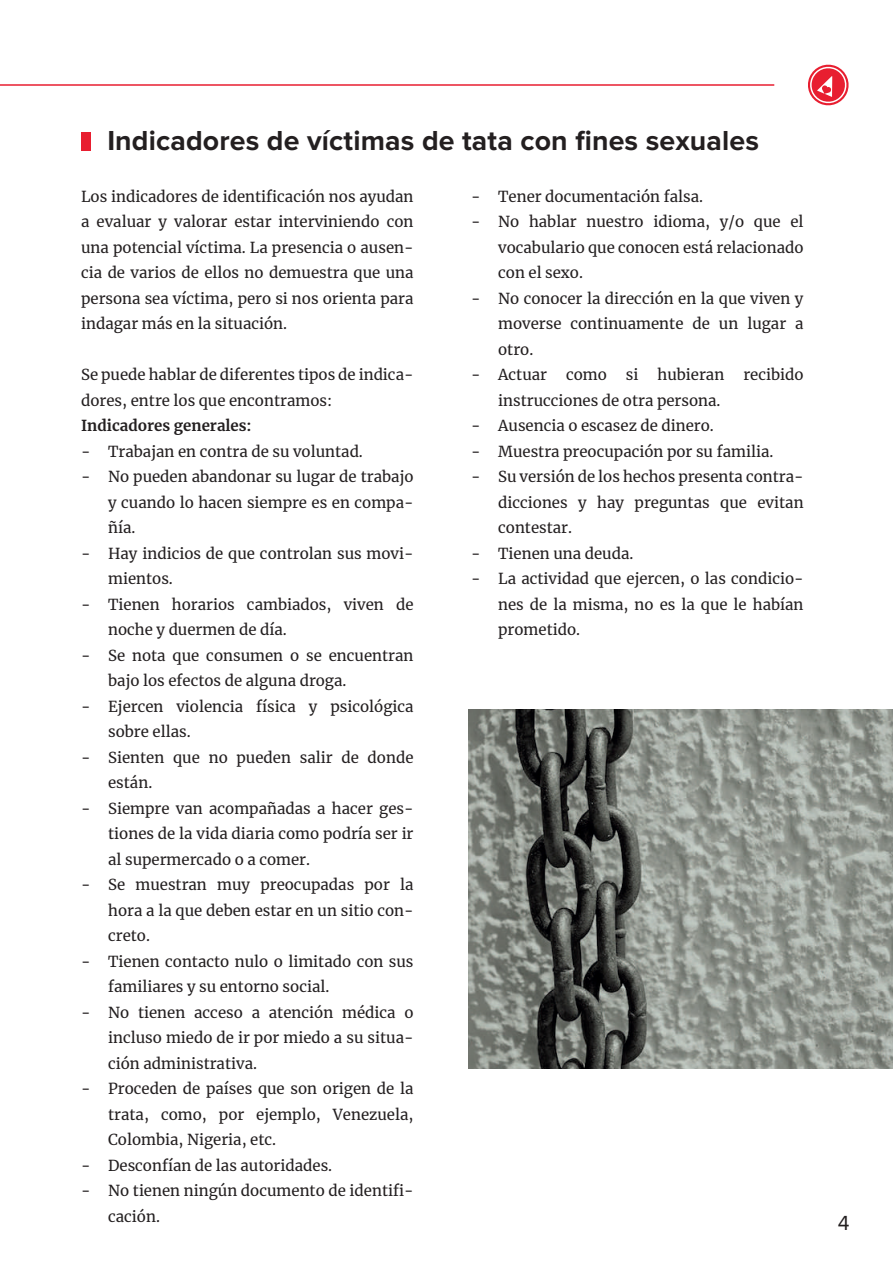
<style>
.page{position:relative;width:893px;height:1263px;background:#fff}
.page>*{position:absolute;margin:0;border:0;box-sizing:border-box;transform-origin:0 0}
.t1{font:700 28.5px "Proxima Nova";letter-spacing:.005em;color:#231f20}
.t2{font:21px "Proxima Nova";color:#231f20}
.t3{font:15px/25.5px "Merriweather";color:#231f20;text-align:justify}
.t4{font:700 15px "Merriweather";color:#231f20}
</style>
<div class="page">
<div style="left:81px;top:132px;width:9px;height:19px;background:#e81e30"></div>
<hr style="left:0;top:84px;width:774px;height:2px;background:#e81e30">
<svg style="left:808px;top:64px;width:41px;height:42px"></svg>
<img style="left:468px;top:709px;width:425px;height:359px">
<h1 class="t1" style="left:107px;top:124px;width:653px">Indicadores de víctimas de tata con fines sexuales</h1>
<p class="t3" style="left:81px;top:183px;width:334px">Los indicadores de identificación nos ayudan a evaluar y valorar estar interviniendo con una potencial víctima. La presencia o ausen&shy;cia de varios de ellos no demuestra que una persona sea víctima, pero si nos orienta para indagar más en la situación.</p>
<p class="t3" style="left:81px;top:361px;width:334px">Se puede hablar de diferentes tipos de indica&shy;dores, entre los que encontramos:</p>
<p class="t4" style="left:81px;top:415px;width:172px">Indicadores generales:</p>
<p class="t3" style="left:81px;top:438px;width:283px">- Trabajan en contra de su voluntad.</p>
<p class="t3" style="left:108px;top:463px;width:307px;text-indent:-27px">- No pueden abandonar su lugar de trabajo y cuando lo hacen siempre es en compa&shy;ñía.</p>
<p class="t3" style="left:108px;top:540px;width:307px;text-indent:-27px">- Hay indicios de que controlan sus movi&shy;mientos.</p>
<p class="t3" style="left:108px;top:591px;width:307px;text-indent:-27px">- Tienen horarios cambiados, viven de noche y duermen de día.</p>
<p class="t3" style="left:108px;top:642px;width:307px;text-indent:-27px">- Se nota que consumen o se encuentran bajo los efectos de alguna droga.</p>
<p class="t3" style="left:108px;top:693px;width:307px;text-indent:-27px">- Ejercen violencia física y psicológica sobre ellas.</p>
<p class="t3" style="left:108px;top:744px;width:307px;text-indent:-27px">- Sienten que no pueden salir de donde están.</p>
<p class="t3" style="left:108px;top:795px;width:307px;text-indent:-27px">- Siempre van acompañadas a hacer ges&shy;tiones de la vida diaria como podría ser ir al supermercado o a comer.</p>
<p class="t3" style="left:108px;top:871px;width:307px;text-indent:-27px">- Se muestran muy preocupadas por la hora a la que deben estar en un sitio con&shy;creto.</p>
<p class="t3" style="left:108px;top:948px;width:307px;text-indent:-27px">- Tienen contacto nulo o limitado con sus familiares y su entorno social.</p>
<p class="t3" style="left:108px;top:999px;width:307px;text-indent:-27px">- No tienen acceso a atención médica o incluso miedo de ir por miedo a su situa&shy;ción administrativa.</p>
<p class="t3" style="left:108px;top:1075px;width:307px;text-indent:-27px">- Proceden de países que son origen de la trata, como, por ejemplo, Venezuela, Colombia, Nigeria, etc.</p>
<p class="t3" style="left:81px;top:1152px;width:253px">- Desconfían de las autoridades.</p>
<p class="t3" style="left:108px;top:1177px;width:307px;text-indent:-27px">- No tienen ningún documento de identifi&shy;cación.</p>
<p class="t3" style="left:471px;top:183px;width:233px">- Tener documentación falsa.</p>
<p class="t3" style="left:498px;top:208px;width:307px;text-indent:-27px">- No hablar nuestro idioma, y/o que el vocabulario que conocen está relacionado con el sexo.</p>
<p class="t3" style="left:498px;top:285px;width:307px;text-indent:-27px">- No conocer la dirección en la que viven y moverse continuamente de un lugar a otro.</p>
<p class="t3" style="left:471px;top:361px;width:77px">- Actuar</p>
<p class="t3" style="left:566px;top:361px;width:42px">como</p>
<p class="t3" style="left:626px;top:361px;width:14px">si</p>
<p class="t3" style="left:657px;top:361px;width:68px">hubieran</p>
<p class="t3" style="left:743px;top:361px;width:62px">recibido</p>
<p class="t3" style="left:498px;top:387px;width:224px">instrucciones de otra persona.</p>
<p class="t3" style="left:471px;top:412px;width:244px">- Ausencia o escasez de dinero.</p>
<p class="t3" style="left:471px;top:438px;width:304px">- Muestra preocupación por su familia.</p>
<p class="t3" style="left:498px;top:463px;width:307px;text-indent:-27px">- Su versión de los hechos presenta contra&shy;dicciones y hay preguntas que evitan contestar.</p>
<p class="t3" style="left:471px;top:540px;width:164px">- Tienen una deuda.</p>
<p class="t3" style="left:498px;top:565px;width:307px;text-indent:-27px">- La actividad que ejercen, o las condicio&shy;nes de la misma, no es la que le habían prometido.</p>
<h2 class="t2" style="left:838px;top:1210px;width:13px">4</h2>
</div>
